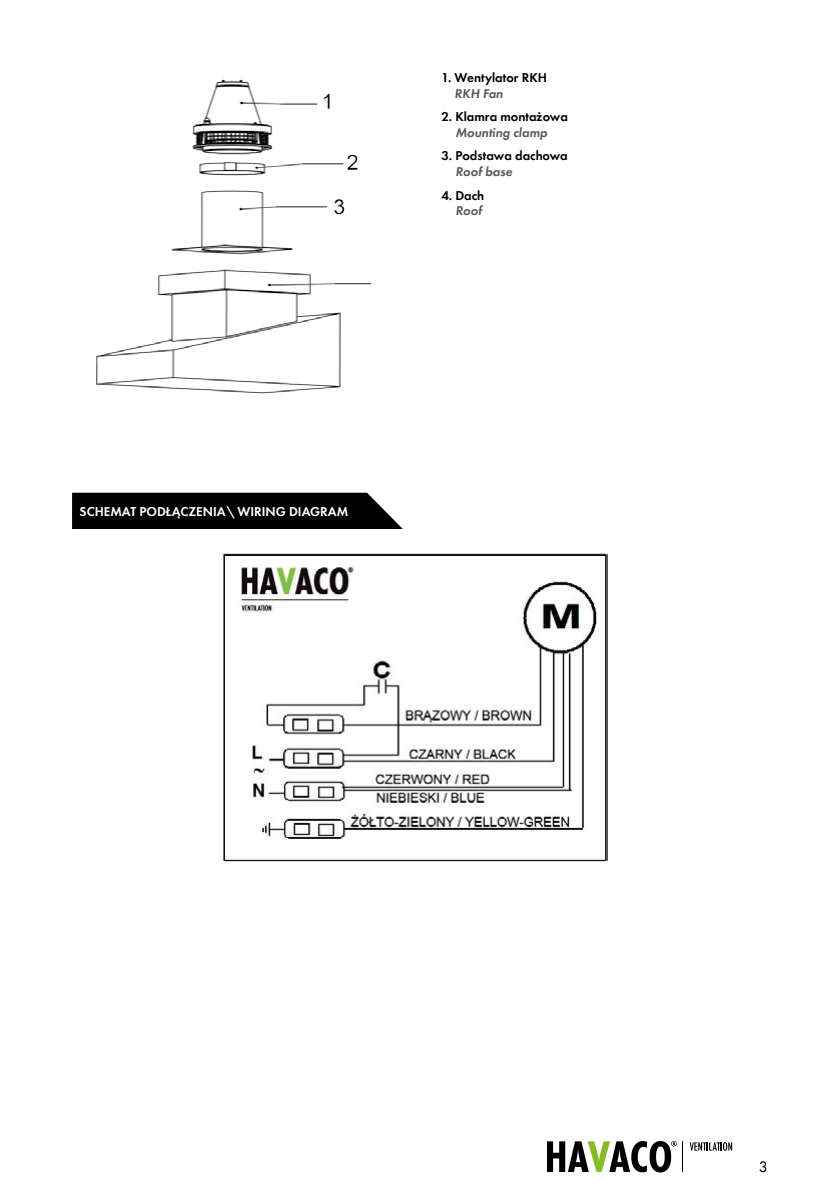
<style>
.page{position:relative;width:840px;height:1191px;background:#fff}
.page>*{position:absolute;margin:0;border:0;box-sizing:border-box;transform-origin:0 0}
.t1{font:16px "Futura PT Book";color:#000}
.t2{font:13.2px "Futura PT Demi";color:#000}
.t3{font:13.2px "Futura PT Demi";color:#fff}
.t4{font:italic 13.2px "Futura PT Demi";color:#575756}
</style>
<div class="page">
<img style="left:96px;top:79px;width:274px;height:315px">
<div style="left:72px;top:493px;width:330px;height:36px;background:#000"></div>
<img style="left:220px;top:553px;width:387px;height:308px">
<hr style="left:681px;top:1141px;width:1px;height:31px;background:#000">
<svg style="left:547px;top:1140px;width:129px;height:32px"></svg>
<svg style="left:689px;top:1142px;width:42px;height:8px"></svg>
<p class="t2" style="left:441px;top:69px;width:107px">1. Wentylator RKH</p>
<p class="t4" style="left:454px;top:85px;width:50px">RKH Fan</p>
<p class="t2" style="left:441px;top:108px;width:128px">2. Klamra montażowa</p>
<p class="t4" style="left:455px;top:124px;width:93px">Mounting clamp</p>
<p class="t2" style="left:441px;top:148px;width:128px">3. Podstawa dachowa</p>
<p class="t4" style="left:455px;top:163px;width:59px">Roof base</p>
<p class="t2" style="left:441px;top:187px;width:44px">4. Dach</p>
<p class="t4" style="left:455px;top:202px;width:28px">Roof</p>
<p class="t3" style="left:80px;top:503px;width:270px">SCHEMAT PODŁĄCZENIA\ WIRING DIAGRAM</p>
<p class="t1" style="left:758px;top:1156px;width:11px">3</p>
</div>
